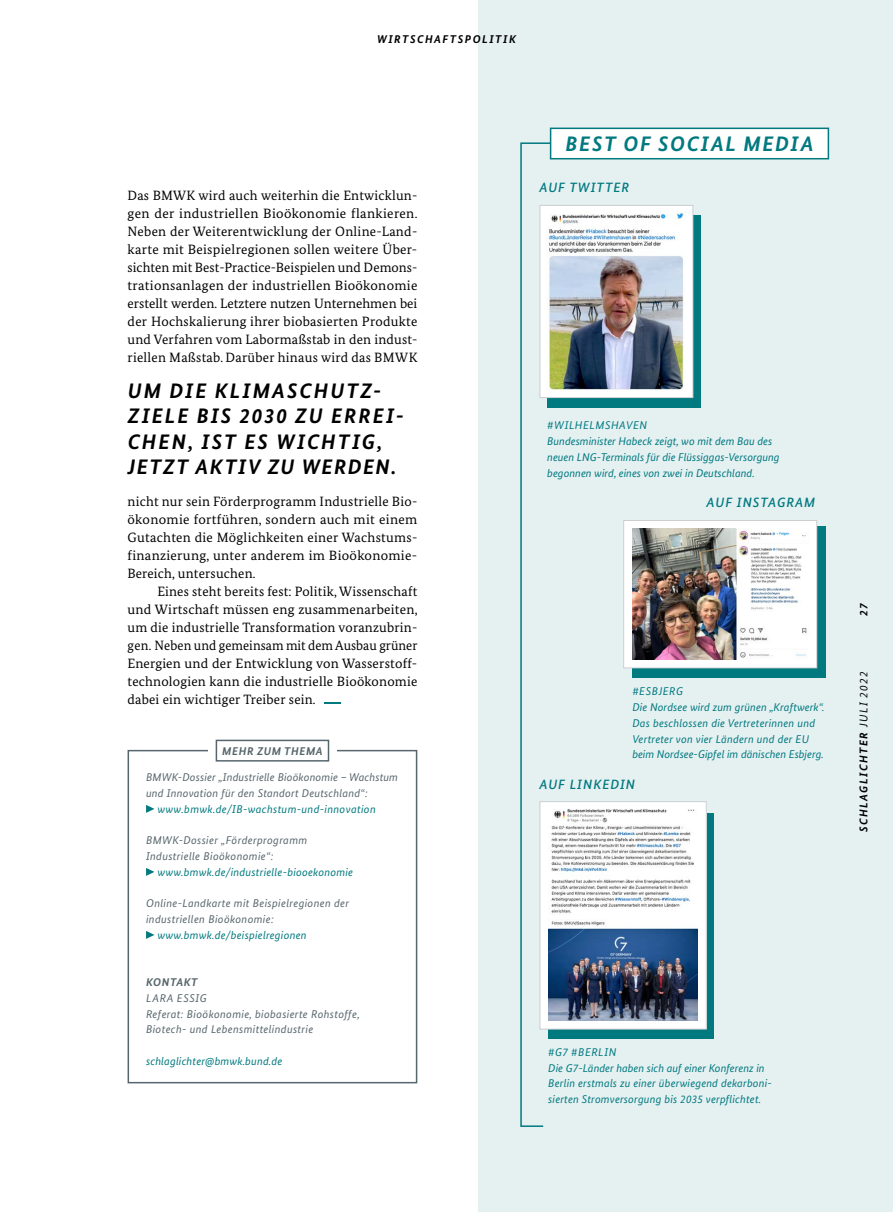
<style>
.page{position:relative;width:893px;height:1212px;background:#fff}
.page>*{position:absolute;margin:0;border:0;box-sizing:border-box;transform-origin:0 0}
.t1{font:italic 700 21px/25.5px "Bundes Sans";letter-spacing:.095em;color:#000}
.t2{font:italic 700 21px "Bundes Sans";letter-spacing:.085em;color:#00797f}
.t3{font:13.5px/18px "Bundes Serif";letter-spacing:.015em;color:#000;text-align:justify}
.t4{font:italic 500 13.5px "Bundes Sans";letter-spacing:.07em;color:#00797f}
.t5{font:italic 11.25px/15.8px "Bundes Sans";letter-spacing:.015em;color:#00797f}
.t6{font:italic 11.25px/15.8px "Bundes Sans";letter-spacing:.03em;color:#57666d}
.t7{font:italic 11.25px/15.8px "Bundes Sans";letter-spacing:.01em;color:#57666d}
.t8{font:italic 700 11.25px "Bundes Sans";letter-spacing:.135em;color:#000}
.t9{font:italic 700 11.25px "Bundes Sans";letter-spacing:.05em;color:#57666d}
.s1{font-weight:400}
</style>
<div class="page">
<svg style="left:324px;top:702px;width:16px;height:2px"></svg>
<svg style="left:146px;top:805px;width:8px;height:8px"></svg>
<svg style="left:146px;top:868px;width:8px;height:8px"></svg>
<svg style="left:146px;top:931px;width:8px;height:8px"></svg>
<div style="left:128px;top:750px;width:289px;height:333px;border:2px solid #57666d"></div>
<svg style="left:208px;top:740px;width:128px;height:21px"></svg>
<div style="left:216px;top:740px;width:112px;height:21px;background:#fff"></div>
<div style="left:216px;top:740px;width:113px;height:21px;border:2px solid #57666d"></div>
<div style="left:478px;top:0;width:415px;height:1212px;background:#e5f0f1"></div>
<svg style="left:520px;top:142px;width:186px;height:985px"></svg>
<div style="left:547px;top:215px;width:153px;height:193px;background:#00797f"></div>
<div style="left:540px;top:205px;width:153px;height:193px;background:#fff"></div>
<img style="left:547px;top:212px;width:138px;height:41px">
<div style="left:539px;top:205px;width:154px;height:193px;border:1px solid #caced0"></div>
<div style="left:632px;top:526px;width:194px;height:152px;background:#00797f"></div>
<div style="left:624px;top:520px;width:193px;height:148px;background:#fff"></div>
<img style="left:632px;top:529px;width:175px;height:130px">
<div style="left:623px;top:520px;width:194px;height:148px;border:1px solid #caced0"></div>
<div style="left:548px;top:813px;width:166px;height:225px;background:#00797f"></div>
<div style="left:540px;top:802px;width:166px;height:227px;background:#fff"></div>
<img style="left:549px;top:809px;width:148px;height:211px">
<div style="left:539px;top:801px;width:168px;height:228px;border:1px solid #caced0"></div>
<div style="left:739px;top:613px;width:69px;height:13px;background:#fff"></div>
<img style="left:549px;top:255px;width:135px;height:135px">
<div style="left:550px;top:128px;width:279px;height:31px;background:#fff;border:2px solid #00797f"></div>
<p class="t8" style="left:377px;top:32px;width:140px">WIRTSCHAFTSPOLITIK</p>
<p class="t3" style="left:128px;top:186px;width:291px">Das BMWK wird auch weiterhin die Entwicklun&shy;gen der industriellen Bioökonomie flankieren.<br>Neben der Weiterentwicklung der Online-Land&shy;karte mit Beispielregionen sollen weitere Über&shy;sichten mit Best-Practice-Beispielen und Demons&shy;trationsanlagen der industriellen Bioökonomie erstellt werden. Letztere nutzen Unternehmen bei der Hochskalierung ihrer biobasierten Produkte und Verfahren vom Labormaßstab in den indust&shy;riellen Maßstab. Darüber hinaus wird das BMWK</p>
<h1 class="t1" style="left:128px;top:377px;width:278px">UM DIE KLIMASCHUTZ-<br>ZIELE BIS 2030 ZU ERREI-<br>CHEN, IST ES WICHTIG,<br>JETZT AKTIV ZU WERDEN.</h1>
<p class="t3" style="left:128px;top:492px;width:291px">nicht nur sein Förderprogramm Industrielle Bio&shy;ökonomie fortführen, sondern auch mit einem Gutachten die Möglichkeiten einer Wachstums&shy;finanzierung, unter anderem im Bioökonomie-Bereich, untersuchen.</p>
<p class="t3" style="left:128px;top:582px;width:292px;text-indent:30px">Eines steht bereits fest: Politik, Wissenschaft und Wirtschaft müssen eng zusammenarbeiten, um die industrielle Transformation voranzubrin&shy;gen. Neben und gemeinsam mit dem Ausbau grüner Energien und der Entwicklung von Wasserstoff&shy;technologien kann die industrielle Bioökonomie dabei ein wichtiger Treiber sein.</p>
<p class="t9" style="left:222px;top:744px;width:102px">MEHR ZUM THEMA</p>
<p class="t7" style="left:146px;top:769px;width:253px">BMWK-Dossier „Industrielle Bioökonomie – Wachstum und Innovation für den Standort Deutschland“:</p>
<p class="t5" style="left:157px;top:801px;width:220px">www.bmwk.de/IB-wachstum-und-innovation</p>
<p class="t6" style="left:146px;top:832px;width:163px">BMWK-Dossier „Förderprogramm<br>Industrielle Bioökonomie“:</p>
<p class="t5" style="left:157px;top:864px;width:197px">www.bmwk.de/industrielle-biooekonomie</p>
<p class="t6" style="left:146px;top:895px;width:205px">Online-Landkarte mit Beispielregionen der industriellen Bioökonomie:</p>
<p class="t5" style="left:157px;top:927px;width:151px">www.bmwk.de/beispielregionen</p>
<p class="t9" style="left:146px;top:975px;width:53px">KONTAKT</p>
<p class="t6" style="left:146px;top:990px;width:215px">LARA ESSIG<br>Referat: Bioökonomie, biobasierte Rohstoffe,<br>Biotech- und Lebensmittelindustrie</p>
<p class="t5" style="left:146px;top:1053px;width:138px">schlaglichter@bmwk.bund.de</p>
<h1 class="t2" style="left:565px;top:131px;width:249px">BEST OF SOCIAL MEDIA</h1>
<p class="t4" style="left:539px;top:179px;width:91px">AUF TWITTER</p>
<p class="t5" style="left:547px;top:417px;width:234px">#WILHELMSHAVEN<br>Bundesminister Habeck zeigt, wo mit dem Bau des neuen LNG-Terminals für die Flüssiggas-Versorgung begonnen wird, eines von zwei in Deutschland.</p>
<p class="t4" style="left:707px;top:494px;width:110px">AUF INSTAGRAM</p>
<p class="t5" style="left:632px;top:684px;width:193px">#ESBJERG<br>Die Nordsee wird zum grünen „Kraftwerk“.<br>Das beschlossen die Vertreterinnen und Vertreter von vier Ländern und der EU beim Nordsee-Gipfel im dänischen Esbjerg.</p>
<p class="t4" style="left:539px;top:776px;width:97px">AUF LINKEDIN</p>
<p class="t8" style="left:857px;top:616px;width:14px;rotate:-90deg">27</p>
<p class="t8" style="left:857px;top:832px;width:162px;rotate:-90deg">SCHLAGLICHTER <span class="s1">JULI 2022</span></p>
<p class="t5" style="left:548px;top:1044px;width:225px">#G7 #BERLIN<br>Die G7-Länder haben sich auf einer Konferenz in Berlin erstmals zu einer überwiegend dekarboni&shy;sierten Stromversorgung bis 2035 verpflichtet.</p>
</div>
